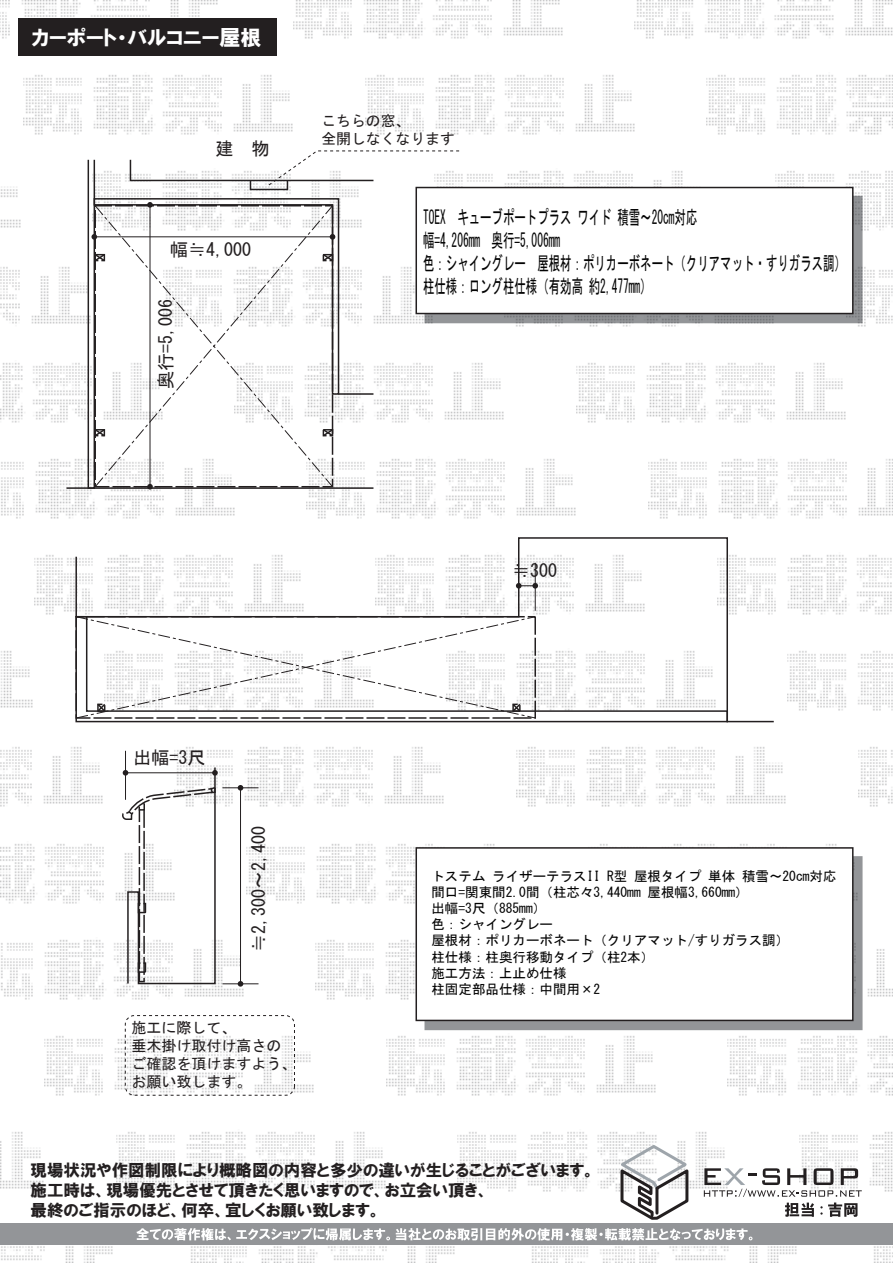
<style>
.page{position:relative;width:893px;height:1263px;background:#fff}
.page>*{position:absolute;margin:0;border:0;box-sizing:border-box;transform-origin:0 0}
.t1{font:21px "HGP Soei Kakugothic UB";color:#fff}
.t2{font:19.05px/22.8px "MS Gothic";color:#030303;scale:.6 1}
.t3{font:18px "MS Gothic";color:#231f20}
.t4{font:16.5px/19.8px "HGP Soei Kakugothic UB";color:#231f20}
.t5{font:15px/18px "MS Gothic";color:#231f20}
.t6{font:14.85px/17.9px "MS Gothic";color:#231f20}
.t7{font:13.5px/16.2px "MS Gothic";color:#030303}
</style>
<div class="page">
<img style="left:0;top:0;width:218px;height:39px">
<img style="left:293px;top:0;width:270px;height:39px">
<img style="left:635px;top:0;width:258px;height:39px">
<img style="left:24px;top:75px;width:269px;height:60px">
<img style="left:365px;top:75px;width:270px;height:60px">
<img style="left:707px;top:75px;width:186px;height:60px">
<img style="left:95px;top:168px;width:267px;height:60px">
<img style="left:0;top:186px;width:21px;height:42px">
<img style="left:434px;top:171px;width:270px;height:16px">
<img style="left:776px;top:171px;width:117px;height:60px">
<img style="left:340px;top:267px;width:93px;height:57px">
<img style="left:0;top:264px;width:88px;height:63px">
<img style="left:505px;top:323px;width:270px;height:4px">
<img style="left:846px;top:264px;width:47px;height:63px">
<img style="left:0;top:360px;width:92px;height:63px">
<img style="left:334px;top:363px;width:170px;height:60px">
<img style="left:576px;top:363px;width:270px;height:60px">
<img style="left:1px;top:457px;width:234px;height:62px">
<img style="left:307px;top:459px;width:269px;height:60px">
<img style="left:648px;top:459px;width:245px;height:60px">
<img style="left:34px;top:555px;width:41px;height:60px">
<img style="left:775px;top:555px;width:117px;height:60px">
<img style="left:0;top:651px;width:33px;height:57px">
<img style="left:788px;top:651px;width:105px;height:60px">
<img style="left:0;top:747px;width:103px;height:60px">
<img style="left:175px;top:747px;width:269px;height:60px">
<img style="left:858px;top:747px;width:35px;height:60px">
<img style="left:516px;top:747px;width:270px;height:60px">
<img style="left:0;top:844px;width:121px;height:60px">
<img style="left:247px;top:844px;width:248px;height:60px">
<img style="left:600px;top:844px;width:254px;height:12px">
<img style="left:1px;top:940px;width:243px;height:60px">
<img style="left:316px;top:940px;width:99px;height:60px">
<img style="left:862px;top:937px;width:31px;height:63px">
<img style="left:45px;top:1034px;width:269px;height:62px">
<img style="left:386px;top:1036px;width:270px;height:60px">
<img style="left:728px;top:1036px;width:165px;height:60px">
<img style="left:0;top:1132px;width:44px;height:57px">
<img style="left:116px;top:1132px;width:270px;height:60px">
<img style="left:799px;top:1132px;width:94px;height:60px">
<img style="left:458px;top:1132px;width:267px;height:60px">
<img style="left:1px;top:1246px;width:112px;height:17px">
<img style="left:191px;top:1246px;width:264px;height:17px">
<img style="left:874px;top:1246px;width:19px;height:17px">
<img style="left:532px;top:1246px;width:265px;height:17px">
<svg style="left:95px;top:395px;width:239px;height:92px"></svg>
<div style="left:88px;top:159px;width:7px;height:330px;border:2px solid #231f20"></div>
<svg style="left:93px;top:197px;width:247px;height:198px"></svg>
<hr style="left:339px;top:393px;width:34px;height:2px;background:#231f20">
<hr style="left:66px;top:487px;width:307px;height:2px;background:#231f20">
<div style="left:250px;top:180px;width:38px;height:10px;border:2px solid #231f20"></div>
<svg style="left:75px;top:537px;width:700px;height:186px"></svg>
<svg style="left:616px;top:1143px;width:75px;height:77px"></svg>
<svg style="left:427px;top:859px;width:432px;height:168px;background:#8d8e91"></svg>
<div style="left:424px;top:856px;width:438px;height:174px;border:2px solid #939598"></div>
<div style="left:416px;top:848px;width:437px;height:172px;background:#fff"></div>
<div style="left:415px;top:847px;width:438px;height:174px;border:2px solid #231f20"></div>
<svg style="left:427px;top:199px;width:432px;height:121px;background:#87898c"></svg>
<div style="left:424px;top:196px;width:438px;height:127px;border:2px solid #939598"></div>
<div style="left:416px;top:188px;width:437px;height:126px;background:#fff"></div>
<div style="left:415px;top:187px;width:438px;height:127px;border:2px solid #231f20"></div>
<div style="left:18px;top:18px;width:258px;height:38px;background:#231f20"></div>
<div style="left:0;top:1223px;width:893px;height:22px;background:#939598"></div>
<svg style="left:136px;top:1228px;width:254px;height:12px"></svg>
<svg style="left:396px;top:1228px;width:356px;height:12px"></svg>
<svg style="left:704px;top:1168px;width:158px;height:49px"></svg>
<svg style="left:129px;top:150px;width:333px;height:36px"></svg>
<hr style="left:94px;top:236px;width:239px;height:1px;background:#231f20">
<svg style="left:91px;top:234px;width:6px;height:6px"></svg>
<svg style="left:330px;top:234px;width:5px;height:6px"></svg>
<hr style="left:150px;top:205px;width:1px;height:282px;background:#231f20">
<svg style="left:147px;top:484px;width:6px;height:5px"></svg>
<svg style="left:147px;top:202px;width:6px;height:6px"></svg>
<hr style="left:535px;top:563px;width:1px;height:48px;background:#231f20">
<svg style="left:516px;top:583px;width:22px;height:6px"></svg>
<hr style="left:125px;top:751px;width:1px;height:49px;background:#231f20">
<svg style="left:121px;top:766px;width:97px;height:219px"></svg>
<hr style="left:223px;top:787px;width:36px;height:1px;background:#231f20">
<hr style="left:223px;top:983px;width:36px;height:1px;background:#231f20">
<hr style="left:240px;top:788px;width:1px;height:196px;background:#231f20">
<svg style="left:238px;top:981px;width:5px;height:6px"></svg>
<svg style="left:238px;top:785px;width:5px;height:6px"></svg>
<div style="left:125px;top:1015px;width:170px;height:80px;border:1px dashed #231f20;border-radius:9px"></div>
<h1 class="t1" style="left:32px;top:27px;width:231px">カーポート・バルコニー屋根</h1>
<h3 class="t3" style="left:215px;top:140px;width:55px">建　物</h3>
<h3 class="t3" style="left:170px;top:241px;width:83px">幅≒4,000</h3>
<h3 class="t3" style="left:157px;top:389px;width:91px;rotate:-90deg">奥行=5,006</h3>
<p class="t6" style="left:321px;top:112px;width:135px">こちらの窓、<br>全開しなくなります</p>
<h2 class="t2" style="left:423px;top:206px;width:706px">TOEX キューブポートプラス ワイド 積雪～20cm対応<br>幅=4,206mm　奥行=5,006mm<br>色：シャイングレー　屋根材：ポリカーボネート（クリアマット・すりガラス調）柱仕様：ロング柱仕様（有効高 約2,477mm）</h2>
<h3 class="t3" style="left:134px;top:748px;width:74px">出幅=3尺</h3>
<h3 class="t3" style="left:250px;top:952px;width:128px;rotate:-90deg">≒2,300～2,400</h3>
<p class="t5" style="left:131px;top:1018px;width:166px">施工に際して、<br>垂木掛け取付け高さのご確認を頂けますよう、お願い致します。</p>
<h3 class="t3" style="left:512px;top:561px;width:46px">≒300</h3>
<p class="t7" style="left:431px;top:867px;width:406px">トステム ライザーテラスII R型 屋根タイプ 単体 積雪～20cm対応間口=関東間2.0間（柱芯々3,440mm 屋根幅3,660mm）<br>出幅=3尺（885mm）<br>色：シャイングレー<br>屋根材：ポリカーボネート（クリアマット/すりガラス調）<br>柱仕様：柱奥行移動タイプ（柱2本）<br>施工方法：上止め仕様<br>柱固定部品仕様：中間用×2</p>
<p class="t4" style="left:31px;top:1160px;width:566px">現場状況や作図制限により概略図の内容と多少の違いが生じることがございます。施工時は、現場優先とさせて頂きたく思いますので、お立会い頂き、<br>最終のご指示のほど、何卒、宜しくお願い致します。</p>
</div>
